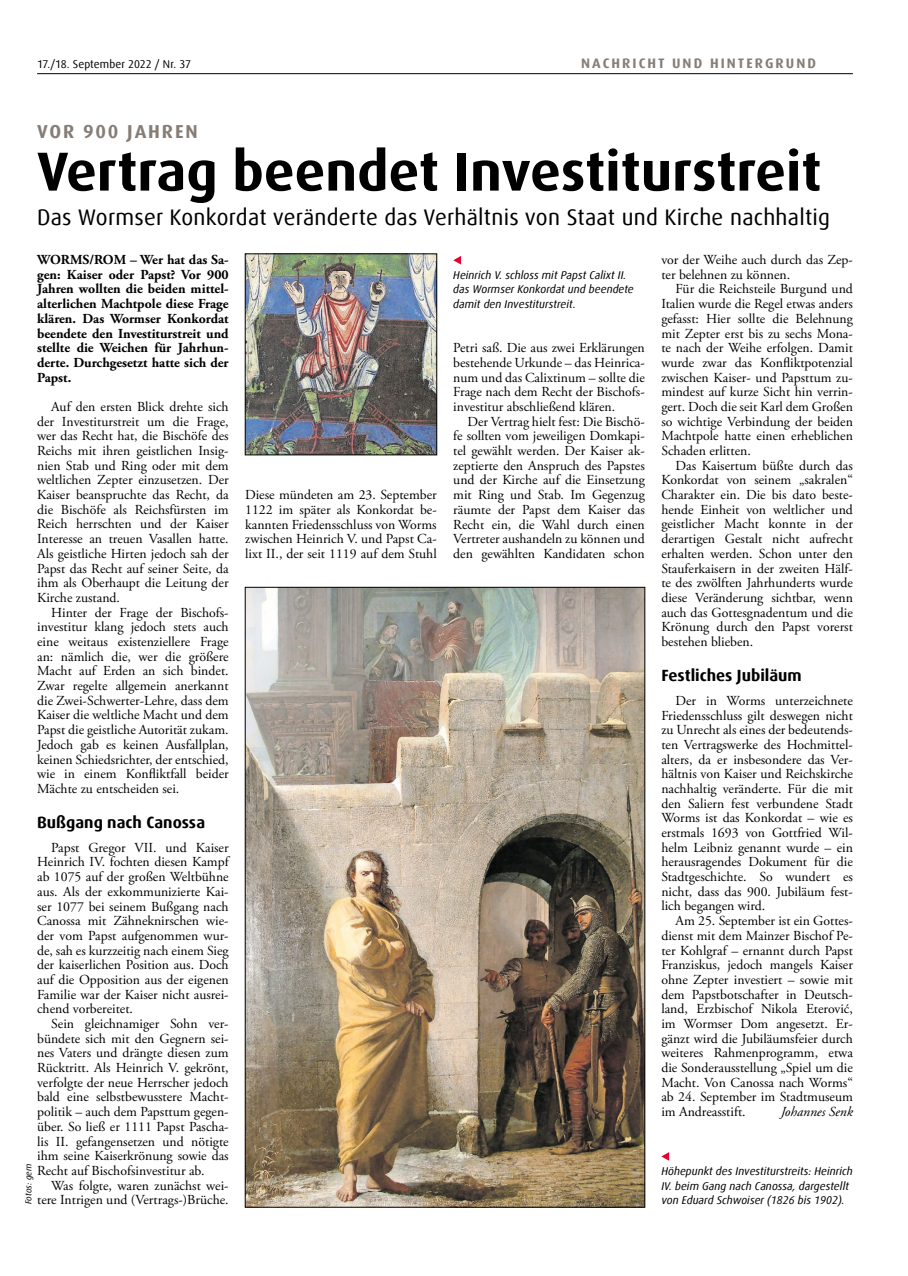
<style>
.page{position:relative;width:908px;height:1276px;background:#fff}
.page>*{position:absolute;margin:0;border:0;box-sizing:border-box;transform-origin:0 0}
.t1{font:700 55px "Dax Offc Pro";color:#000}
.t2{font:22.5px "Dax Offc Pro";letter-spacing:.01em;color:#000}
.t3{font:700 18.75px "Dax Offc Pro";letter-spacing:.1em;color:#867d76}
.t4{font:700 16.25px "Dax Offc Pro";color:#000}
.t5{font:13.75px/14.6px "Adobe Garamond Pro";color:#000;text-align:justify}
.t6{font:700 13.75px/14.6px "Adobe Garamond Pro";color:#000;text-align:justify}
.t7{font:700 13.75px "Dax Offc Pro";letter-spacing:.15em;color:#867d76}
.t8{font:italic 13.75px "Adobe Garamond Pro";color:#000}
.t9{font:italic 11.25px/14.8px "Dax Offc Pro";color:#000}
.t10{font:11.25px "Dax Offc Pro";letter-spacing:.005em;color:#000}
.t11{font:italic 8.75px "Dax Offc Pro";letter-spacing:-.01em;color:#000}
</style>
<div class="page">
<hr style="left:37px;top:73px;width:815px;height:1px;background:#000">
<img style="left:247px;top:589px;width:395px;height:616px">
<img style="left:247px;top:256px;width:187px;height:197px">
<div style="left:245px;top:254px;width:191px;height:201px;border:1px solid #000"></div>
<svg style="left:453px;top:256px;width:8px;height:8px"></svg>
<svg style="left:661px;top:1152px;width:7px;height:8px"></svg>
<p class="t10" style="left:37px;top:57px;width:155px">17./18. September 2022 / Nr. 37</p>
<p class="t7" style="left:581px;top:55px;width:236px">NACHRICHT UND HINTERGRUND</p>
<h3 class="t3" style="left:37px;top:119px;width:162px">VOR 900 JAHREN</h3>
<h1 class="t1" style="left:37px;top:136px;width:785px">Vertrag beendet Investiturstreit</h1>
<h2 class="t2" style="left:37px;top:203px;width:794px">Das Wormser Konkordat veränderte das Verhältnis von Staat und Kirche nachhaltig</h2>
<p class="t6" style="left:37px;top:253px;width:193px">WORMS/ROM – Wer hat das Sa&shy;gen: Kaiser oder Papst? Vor 900<br>Jahren wollten die beiden mittel&shy;alterlichen Machtpole diese Frage klären. Das Wormser Konkordat beendete den Investiturstreit und stellte die Weichen für Jahrhun&shy;derte. Durchgesetzt hatte sich der Papst.</p>
<p class="t5" style="left:37px;top:400px;width:193px;text-indent:14px">Auf den ersten Blick drehte sich der Investiturstreit um die Frage, wer das Recht hat, die Bischöfe des Reichs mit ihren geistlichen Insig&shy;nien Stab und Ring oder mit dem weltlichen Zepter einzusetzen. Der Kaiser beanspruchte das Recht, da die Bischöfe als Reichsfürsten im Reich herrschten und der Kaiser Interesse an treuen Vasallen hatte.<br>Als geistliche Hirten jedoch sah der Papst das Recht auf seiner Seite, da ihm als Oberhaupt die Leitung der Kirche zustand.</p>
<p class="t5" style="left:37px;top:605px;width:193px;text-indent:14px">Hinter der Frage der Bischofs&shy;investitur klang jedoch stets auch eine weitaus existenziellere Frage an: nämlich die, wer die größere Macht auf Erden an sich bindet.<br>Zwar regelte allgemein anerkannt die Zwei-Schwerter-Lehre, dass dem Kaiser die weltliche Macht und dem Papst die geistliche Autorität zukam.<br>Jedoch gab es keinen Ausfallplan, keinen Schiedsrichter, der entschied, wie in einem Konfliktfall beider Mächte zu entscheiden sei.</p>
<p class="t4" style="left:37px;top:811px;width:169px">Bußgang nach Canossa</p>
<p class="t5" style="left:37px;top:840px;width:193px;text-indent:14px">Papst Gregor VII. und Kaiser Heinrich IV. fochten diesen Kampf ab 1075 auf der großen Weltbühne aus. Als der exkommunizierte Kai&shy;ser 1077 bei seinem Bußgang nach Canossa mit Zähneknirschen wie&shy;der vom Papst aufgenommen wur&shy;de, sah es kurzzeitig nach einem Sieg der kaiserlichen Position aus. Doch auf die Opposition aus der eigenen Familie war der Kaiser nicht ausrei&shy;chend vorbereitet.</p>
<p class="t5" style="left:37px;top:1017px;width:193px;text-indent:14px">Sein gleichnamiger Sohn ver&shy;bündete sich mit den Gegnern sei&shy;nes Vaters und drängte diesen zum Rücktritt. Als Heinrich V. gekrönt, verfolgte der neue Herrscher jedoch bald eine selbstbewusstere Macht&shy;politik – auch dem Papsttum gegen&shy;über. So ließ er 1111 Papst Pascha&shy;lis II. gefangensetzen und nötigte ihm seine Kaiserkrönung sowie das Recht auf Bischofsinvestitur ab.</p>
<p class="t5" style="left:37px;top:1178px;width:193px;text-align:right">Was folgte, waren zunächst wei&shy;tere Intrigen und (Vertrags-)Brüche.</p>
<p class="t11" style="left:23px;top:1204px;width:42px;rotate:-90deg">Fotos: gem</p>
<p class="t5" style="left:245px;top:488px;width:193px">Diese mündeten am 23. September 1122 im später als Konkordat be&shy;kannten Friedensschluss von Worms zwischen Heinrich V. und Papst Ca&shy;lixt II., der seit 1119 auf dem Stuhl</p>
<p class="t9" style="left:453px;top:267px;width:182px">Heinrich V. schloss mit Papst Calixt II. das Wormser Konkordat und beendete damit den Investiturstreit.</p>
<p class="t5" style="left:453px;top:341px;width:193px">Petri saß. Die aus zwei Erklärungen bestehende Urkunde – das Heinrica&shy;num und das Calixtinum – sollte die Frage nach dem Recht der Bischofs&shy;investitur abschließend klären.</p>
<p class="t5" style="left:453px;top:414px;width:193px;text-indent:14px">Der Vertrag hielt fest: Die Bischö&shy;fe sollten vom jeweiligen Domkapi&shy;tel gewählt werden. Der Kaiser ak&shy;zeptierte den Anspruch des Papstes und der Kirche auf die Einsetzung mit Ring und Stab. Im Gegenzug räumte der Papst dem Kaiser das Recht ein, die Wahl durch einen Vertreter aushandeln zu können und den gewählten Kandidaten schon</p>
<p class="t5" style="left:661px;top:253px;width:193px">vor der Weihe auch durch das Zep&shy;ter belehnen zu können.</p>
<p class="t5" style="left:661px;top:282px;width:193px;text-indent:14px">Für die Reichsteile Burgund und Italien wurde die Regel etwas anders gefasst: Hier sollte die Belehnung mit Zepter erst bis zu sechs Mona&shy;te nach der Weihe erfolgen. Damit wurde zwar das Konfliktpotenzial zwischen Kaiser- und Papsttum zu&shy;mindest auf kurze Sicht hin verrin&shy;gert. Doch die seit Karl dem Großen so wichtige Verbindung der beiden Machtpole hatte einen erheblichen Schaden erlitten.</p>
<p class="t5" style="left:661px;top:458px;width:193px;text-indent:14px">Das Kaisertum büßte durch das Konkordat von seinem „sakralen“ Charakter ein. Die bis dato beste&shy;hende Einheit von weltlicher und geistlicher Macht konnte in der derartigen Gestalt nicht aufrecht erhalten werden. Schon unter den Stauferkaisern in der zweiten Hälf&shy;te des zwölften Jahrhunderts wurde diese Veränderung sichtbar, wenn auch das Gottesgnadentum und die Krönung durch den Papst vorerst bestehen blieben.</p>
<p class="t4" style="left:661px;top:664px;width:142px">Festliches Jubiläum</p>
<p class="t5" style="left:661px;top:693px;width:193px;text-indent:14px">Der in Worms unterzeichnete Friedensschluss gilt deswegen nicht zu Unrecht als eines der bedeutends&shy;ten Vertragswerke des Hochmittel&shy;alters, da er insbesondere das Ver&shy;hältnis von Kaiser und Reichskirche nachhaltig veränderte. Für die mit den Saliern fest verbundene Stadt Worms ist das Konkordat – wie es erstmals 1693 von Gottfried Wil&shy;helm Leibniz genannt wurde – ein herausragendes Dokument für die Stadtgeschichte. So wundert es nicht, dass das 900. Jubiläum fest&shy;lich begangen wird.</p>
<p class="t5" style="left:661px;top:914px;width:193px;text-indent:14px">Am 25. September ist ein Gottes&shy;dienst mit dem Mainzer Bischof Pe&shy;ter Kohlgraf – ernannt durch Papst Franziskus, jedoch mangels Kaiser ohne Zepter investiert – sowie mit dem Papstbotschafter in Deutsch&shy;land, Erzbischof Nikola Eterović, im Wormser Dom angesetzt. Er&shy;gänzt wird die Jubiläumsfeier durch weiteres Rahmenprogramm, etwa die Sonderausstellung „Spiel um die Macht. Von Canossa nach Worms“ ab 24. September im Stadtmuseum im Andreasstift.</p>
<p class="t8" style="left:780px;top:1103px;width:74px">Johannes Senk</p>
<p class="t9" style="left:661px;top:1163px;width:193px">Höhepunkt des Investiturstreits: Heinrich<br>IV. beim Gang nach Canossa, dargestellt</p>
<p class="t9" style="left:661px;top:1193px;width:185px">von Eduard Schwoiser (1826 bis 1902).</p>
</div>
